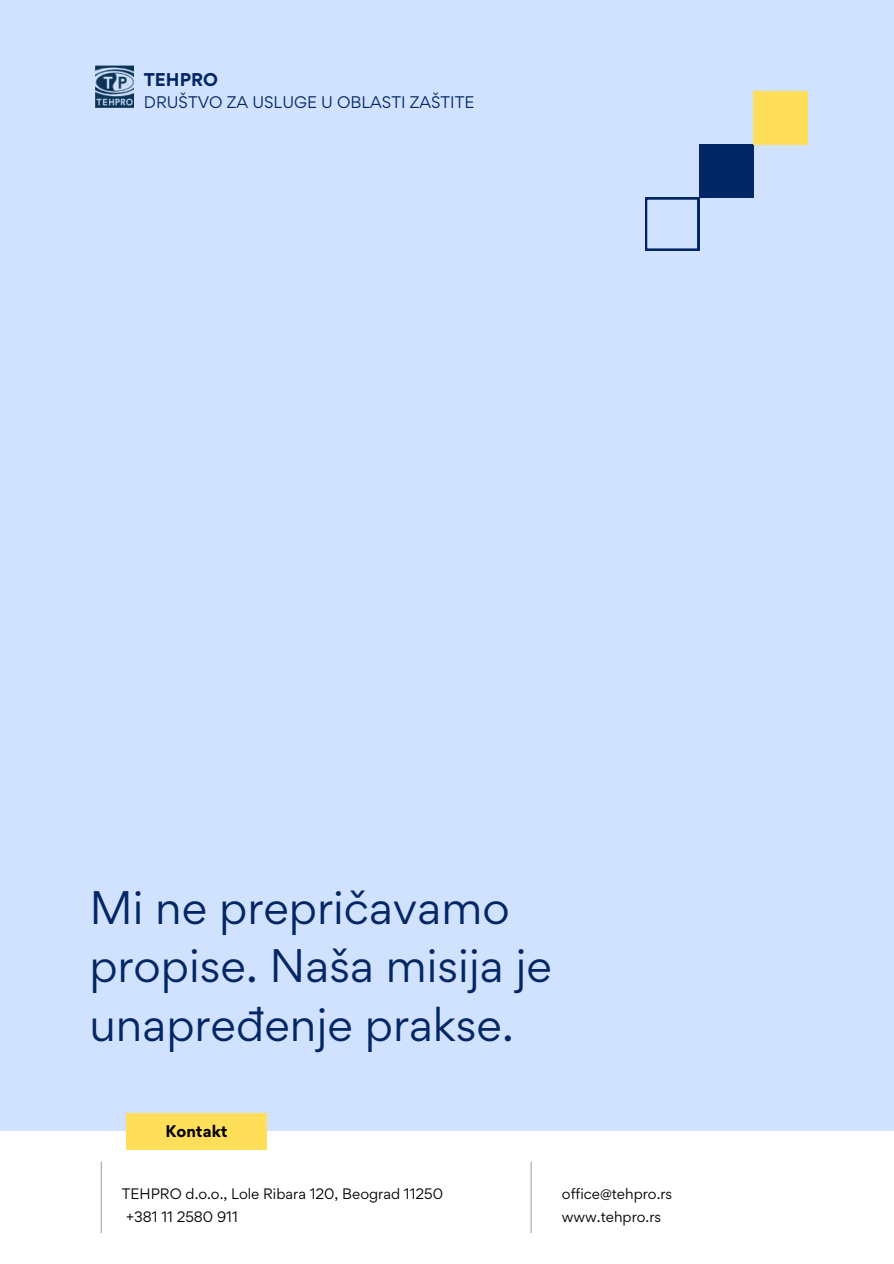
<style>
.page{position:relative;width:894px;height:1264px;background:#fff}
.page>*{position:absolute;margin:0;border:0;box-sizing:border-box;transform-origin:0 0}
.t1{font:42px/58.5px "Gordita";color:#032664}
.t2{font:700 16.5px "Gordita";color:#032664}
.t3{font:15px "Gordita";color:#032664}
.t4{font:700 15px "Gordita";color:#000}
.t5{font:13.5px/23.4px "Gordita";color:#000}
</style>
<div class="page">
<div style="left:0;top:0;width:893px;height:1132px;background:#d0e2fd"></div>
<div style="left:0;top:1131px;width:893px;height:132px;background:#fff"></div>
<hr style="left:530px;top:1161px;width:1px;height:71px;background:#a6a6a6">
<hr style="left:101px;top:1161px;width:1px;height:71px;background:#a6a6a6">
<div style="left:126px;top:1112px;width:141px;height:37px;background:#ffde59"></div>
<div style="left:699px;top:144px;width:54px;height:53px;background:#032664"></div>
<div style="left:753px;top:91px;width:54px;height:53px;background:#ffde59"></div>
<img style="left:95px;top:65px;width:38px;height:42px">
<svg style="left:645px;top:197px;width:53px;height:53px"></svg>
<p class="t2" style="left:144px;top:68px;width:76px">TEHPRO</p>
<p class="t3" style="left:144px;top:92px;width:332px">DRUŠTVO ZA USLUGE U OBLASTI ZAŠTITE</p>
<h1 class="t1" style="left:89px;top:877px;width:464px">Mi ne prepričavamo propise. Naša misija je unapređenje prakse.</h1>
<p class="t4" style="left:165px;top:1121px;width:64px">Kontakt</p>
<p class="t5" style="left:126px;top:1181px;width:318px;text-indent:-4px">TEHPRO d.o.o., Lole Ribara 120, Beograd 11250 +381 11 2580 911</p>
<p class="t5" style="left:561px;top:1181px;width:112px">office@tehpro.rs www.tehpro.rs</p>
</div>
